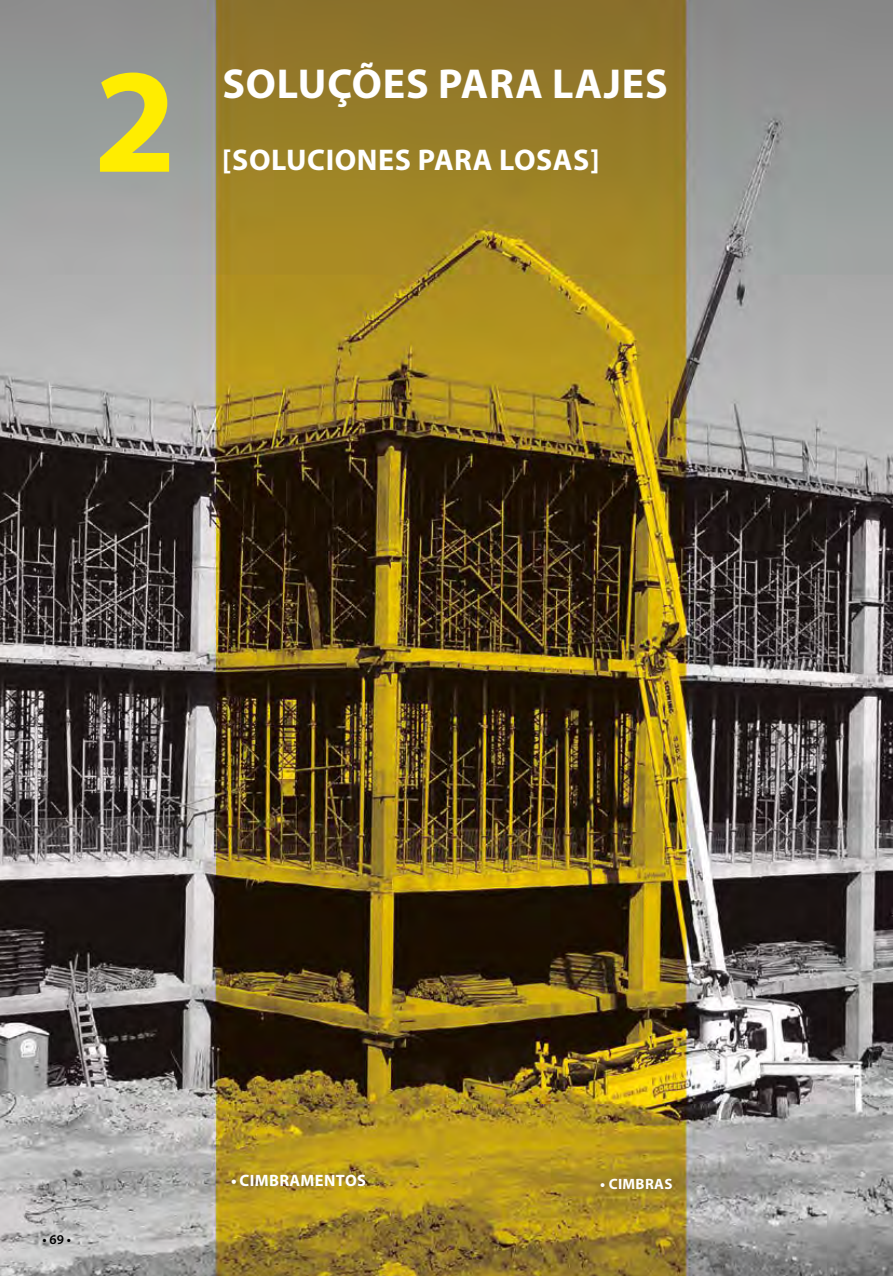
<style>
.page{position:relative;width:893px;height:1276px;background:#fff}
.page>*{position:absolute;margin:0;border:0;box-sizing:border-box;transform-origin:0 0}
.t1{font:700 150px "Myriad Pro";color:#ffed00}
.t2{font:700 42px "Myriad Pro";letter-spacing:.02em;color:#fff}
.t3{font:700 30px "Myriad Pro";letter-spacing:.02em;color:#fff}
.t4{font:700 16.5px "Myriad Pro";letter-spacing:.02em;color:#fff}
.t5{font:700 15px "Myriad Pro";letter-spacing:.02em;color:#fff}
.t6{font:600 13.5px "Myriad Pro";color:#000}
</style>
<div class="page">
<img style="left:0;top:0;width:893px;height:1276px">
<h1 class="t1" style="left:94px;top:23px;width:85px">2</h1>
<h2 class="t2" style="left:222px;top:56px;width:447px">SOLUÇÕES PARA LAJES</h2>
<p class="t3" style="left:222px;top:140px;width:379px">[SOLUCIONES PARA LOSAS]</p>
<p class="t6" style="left:43px;top:1230px;width:30px">• 69 •</p>
<p class="t4" style="left:231px;top:1169px;width:137px">• CIMBRAMENTOS</p>
<p class="t5" style="left:600px;top:1174px;width:74px">• CIMBRAS</p>
</div>
